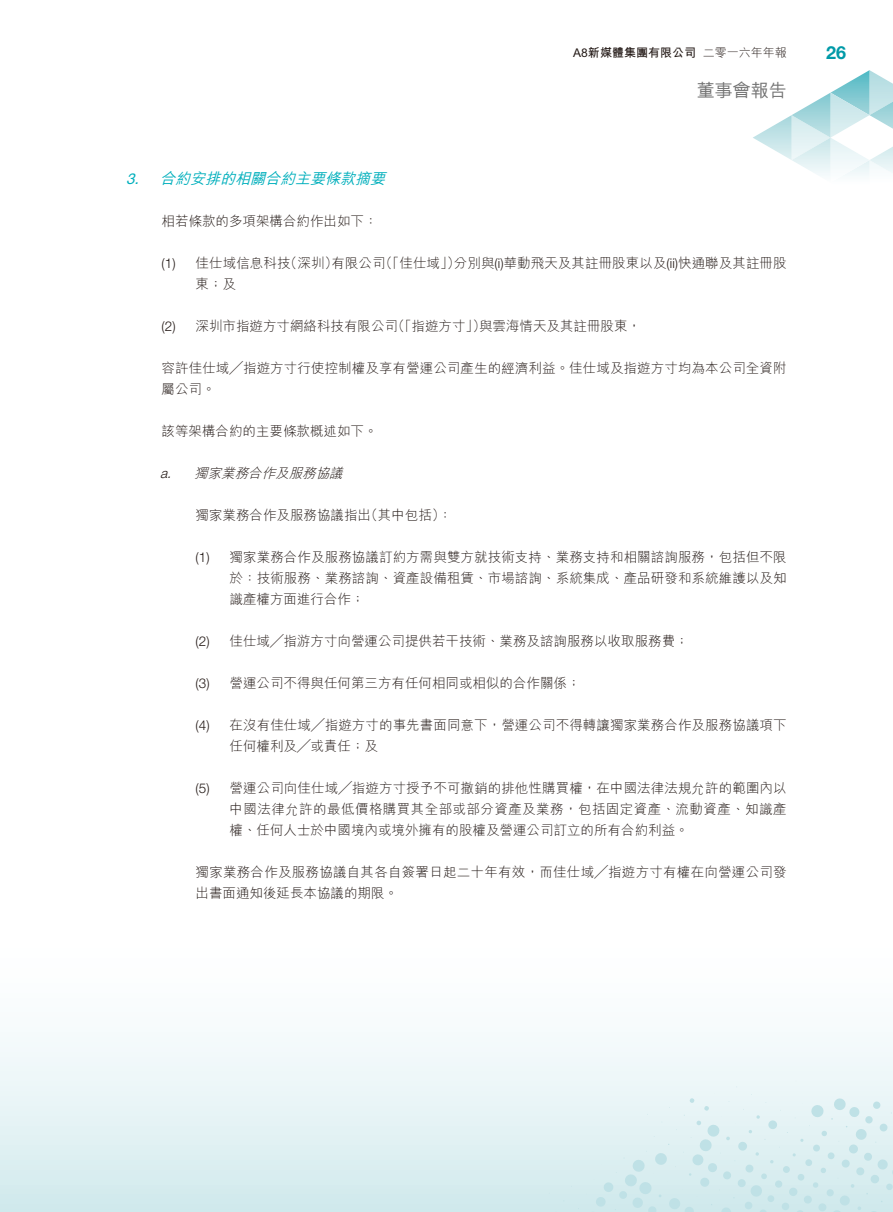
<style>
.page{position:relative;width:893px;height:1212px;background:#fff}
.page>*{position:absolute;margin:0;border:0;box-sizing:border-box;transform-origin:0 0}
.t1{font:18px "M Hei HK Medium E Ten B5 H";color:#717171}
.t2{font:700 18px "Helvetica Neue LT Std";color:#009aa8}
.t3{font:italic 15px "M Hei HK Medium E Ten B5 H";color:#00afbc}
.t4{font:13.5px/21px "M Hei HK Light E Ten B5 H";letter-spacing:.005em;color:#231916}
.t5{font:italic 13.5px "M Hei HK Light E Ten B5 H";color:#231916}
.t6{font:12px "M Hei HK Bold E Ten B5 H";color:#231916}
.s1{font-family:"M Hei HK Light E Ten B5 H"}
.s2{font-family:"Helvetica Neue LT Std"}
.s3{font-family:"Helvetica Neue LT Std";font-weight:300}
</style>
<div class="page">
<svg style="left:0;top:1037px;width:893px;height:175px"></svg>
<img style="left:753px;top:115px;width:38px;height:45px">
<img style="left:830px;top:70px;width:63px;height:23px">
<img style="left:791px;top:93px;width:102px;height:83px">
<img style="left:830px;top:160px;width:63px;height:16px">
<svg style="left:586px;top:1093px;width:307px;height:119px;background:#dbeef0"></svg>
<p class="t6" style="left:573px;top:48px;width:215px">A8新媒體集團有限公司 <span class="s1">二零一六年年報</span></p>
<h1 class="t2" style="left:826px;top:46px;width:22px">26</h1>
<h1 class="t1" style="left:697px;top:83px;width:92px">董事會報告</h1>
<p class="t3" style="left:126px;top:172px;width:264px"><span class="s2">3.</span> 合約安排的相關合約主要條款摘要</p>
<p class="t4" style="left:162px;top:212px;width:218px">相若條款的多項架構合約作出如下：</p>
<p class="t4" style="left:196px;top:254px;width:593px;text-indent:-34px"><span class="s3">(1)</span> 佳仕域信息科技（深圳）有限公司（「佳仕域」）分別與<span class="s3">(i)</span>華動飛天及其註冊股東以及<span class="s3">(ii)</span>快通聯及其註冊股東；及</p>
<p class="t4" style="left:162px;top:317px;width:481px"><span class="s3">(2)</span> 深圳市指遊方寸網絡科技有限公司（「指遊方寸」）與雲海情天及其註冊股東，</p>
<p class="t4" style="left:162px;top:359px;width:627px">容許佳仕域╱指遊方寸行使控制權及享有營運公司產生的經濟利益。佳仕域及指遊方寸均為本公司全資附屬公司。</p>
<p class="t4" style="left:162px;top:422px;width:217px">該等架構合約的主要條款概述如下。</p>
<p class="t5" style="left:160px;top:468px;width:188px"><span class="s3">a.</span> 獨家業務合作及服務協議</p>
<p class="t4" style="left:196px;top:506px;width:258px">獨家業務合作及服務協議指出（其中包括）：</p>
<p class="t4" style="left:230px;top:548px;width:559px;text-align:justify;text-indent:-34px"><span class="s3">(1)</span> 獨家業務合作及服務協議訂約方需與雙方就技術支持、業務支持和相關諮詢服務，包括但不限於：技術服務、業務諮詢、資產設備租賃、市場諮詢、系統集成、產品研發和系統維護以及知識產權方面進行合作；</p>
<p class="t4" style="left:196px;top:632px;width:495px"><span class="s3">(2)</span> 佳仕域╱指游方寸向營運公司提供若干技術、業務及諮詢服務以收取服務費；</p>
<p class="t4" style="left:196px;top:674px;width:387px"><span class="s3">(3)</span> 營運公司不得與任何第三方有任何相同或相似的合作關係；</p>
<p class="t4" style="left:230px;top:716px;width:559px;text-indent:-34px"><span class="s3">(4)</span> 在沒有佳仕域╱指遊方寸的事先書面同意下，營運公司不得轉讓獨家業務合作及服務協議項下任何權利及╱或責任；及</p>
<p class="t4" style="left:230px;top:779px;width:559px;text-align:justify;text-indent:-34px"><span class="s3">(5)</span> 營運公司向佳仕域╱指遊方寸授予不可撤銷的排他性購買權，在中國法律法規允許的範圍內以中國法律允許的最低價格購買其全部或部分資產及業務，包括固定資產、流動資產、知識產權、任何人士於中國境內或境外擁有的股權及營運公司訂立的所有合約利益。</p>
<p class="t4" style="left:196px;top:863px;width:593px">獨家業務合作及服務協議自其各自簽署日起二十年有效，而佳仕域╱指遊方寸有權在向營運公司發出書面通知後延長本協議的期限。</p>
</div>
